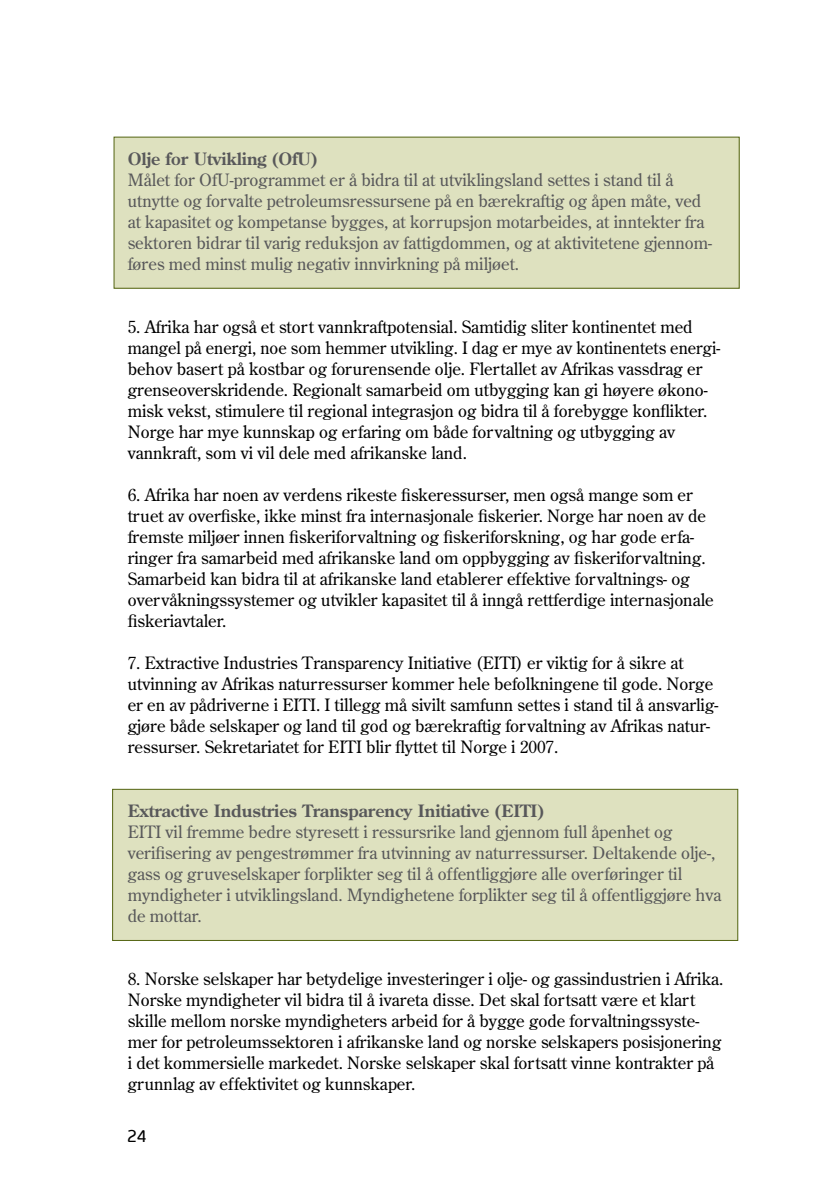
<style>
.page{position:relative;width:840px;height:1191px;background:#fff}
.page>*{position:absolute;margin:0;border:0;box-sizing:border-box;transform-origin:0 0}
.t1{font:500 20px "Aeroportal";color:#000}
.t2{font:17px/21px "Century Old Style";color:#000}
.t3{font:17px/21px "Century Old Style";color:#58585a}
.t4{font:700 17px "Century Old Style";color:#58585a}
</style>
<div class="page">
<div style="left:114px;top:137px;width:624px;height:151px;background:#dee1bf"></div>
<div style="left:113px;top:137px;width:626px;height:152px;border:1px solid #546513"></div>
<div style="left:112px;top:789px;width:625px;height:151px;background:#dee1bf"></div>
<div style="left:112px;top:789px;width:625px;height:152px;border:1px solid #546513"></div>
<p class="t4" style="left:128px;top:147px;width:191px">Olje for Utvikling (OfU)</p>
<p class="t3" style="left:128px;top:168px;width:585px">Målet for OfU-programmet er å bidra til at utviklingsland settes i stand til å utnytte og forvalte petroleumsressursene på en bærekraftig og åpen måte, ved at kapasitet og kompetanse bygges, at korrupsjon motarbeides, at inntekter fra sektoren bidrar til varig reduksjon av fattigdommen, og at aktivitetene gjennom&shy;føres med minst mulig negativ innvirkning på miljøet.</p>
<p class="t2" style="left:128px;top:315px;width:594px">5. Afrika har også et stort vannkraftpotensial. Samtidig sliter kontinentet med mangel på energi, noe som hemmer utvikling. I dag er mye av kontinentets energi&shy;behov basert på kostbar og forurensende olje. Flertallet av Afrikas vassdrag er grenseoverskridende. Regionalt samarbeid om utbygging kan gi høyere økono&shy;misk vekst, stimulere til regional integrasjon og bidra til å forebygge konflikter.<br>Norge har mye kunnskap og erfaring om både forvaltning og utbygging av vannkraft, som vi vil dele med afrikanske land.</p>
<p class="t2" style="left:128px;top:483px;width:587px">6. Afrika har noen av verdens rikeste fiskeressurser, men også mange som er truet av overfiske, ikke minst fra internasjonale fiskerier. Norge har noen av de fremste miljøer innen fiskeriforvaltning og fiskeriforskning, og har gode erfa&shy;ringer fra samarbeid med afrikanske land om oppbygging av fiskeriforvaltning.<br>Samarbeid kan bidra til at afrikanske land etablerer effektive forvaltnings- og overvåkningssystemer og utvikler kapasitet til å inngå rettferdige internasjonale fiskeriavtaler.</p>
<p class="t2" style="left:128px;top:651px;width:592px">7. Extractive Industries Transparency Initiative (EITI) er viktig for å sikre at utvinning av Afrikas naturressurser kommer hele befolkningene til gode. Norge er en av pådriverne i EITI. I tillegg må sivilt samfunn settes i stand til å ansvarlig&shy;gjøre både selskaper og land til god og bærekraftig forvaltning av Afrikas natur&shy;ressurser. Sekretariatet for EITI blir flyttet til Norge i 2007.</p>
<p class="t4" style="left:128px;top:799px;width:417px">Extractive Industries Transparency Initiative (EITI)</p>
<p class="t3" style="left:128px;top:820px;width:595px">EITI vil fremme bedre styresett i ressursrike land gjennom full åpenhet og verifisering av pengestrømmer fra utvinning av naturressurser. Deltakende olje-, gass og gruveselskaper forplikter seg til å offentliggjøre alle overføringer til myndigheter i utviklingsland. Myndighetene forplikter seg til å offentliggjøre hva de mottar.</p>
<p class="t2" style="left:128px;top:967px;width:597px">8. Norske selskaper har betydelige investeringer i olje- og gassindustrien i Afrika.<br>Norske myndigheter vil bidra til å ivareta disse. Det skal fortsatt være et klart skille mellom norske myndigheters arbeid for å bygge gode forvaltningssyste&shy;mer for petroleumssektoren i afrikanske land og norske selskapers posisjonering i det kommersielle markedet. Norske selskaper skal fortsatt vinne kontrakter på grunnlag av effektivitet og kunnskaper.</p>
<p class="t1" style="left:127px;top:1125px;width:21px">24</p>
</div>
